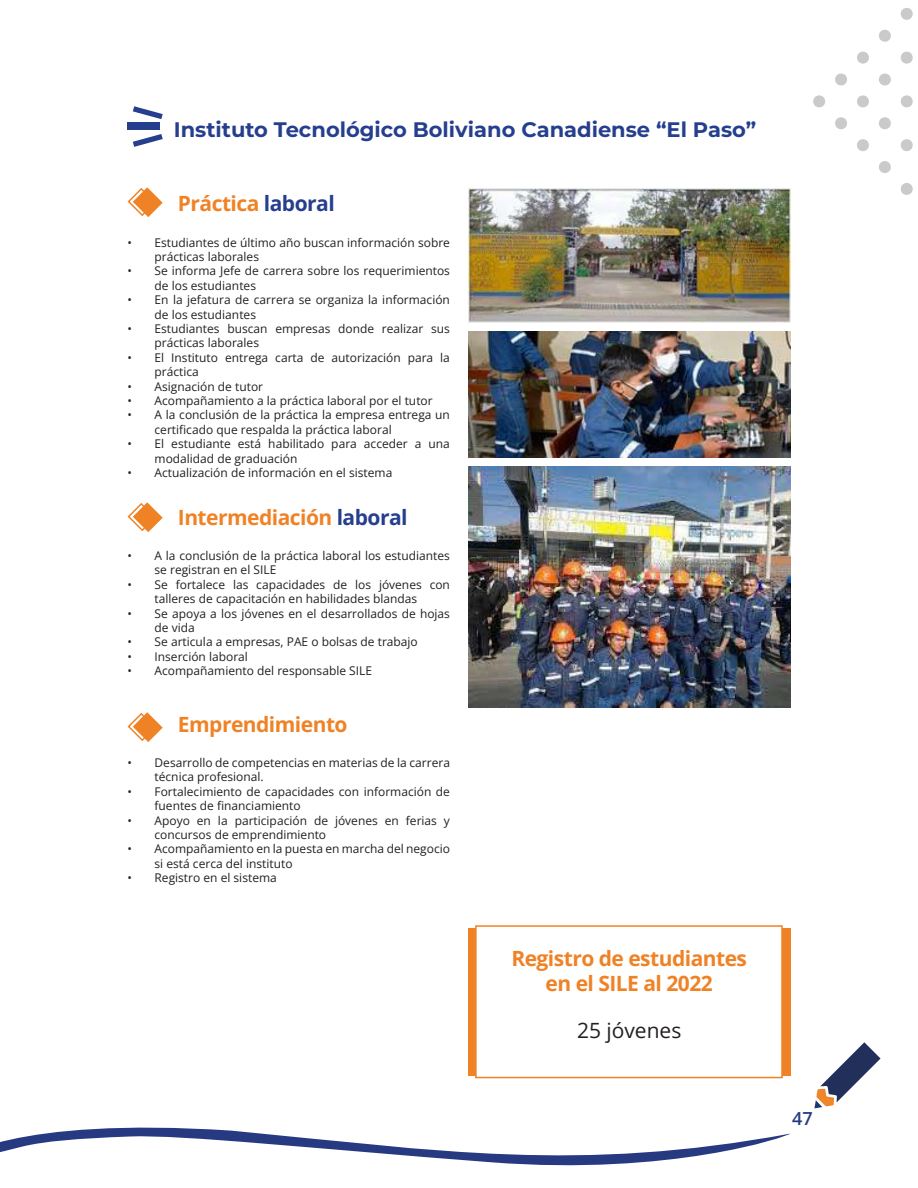
<style>
.page{position:relative;width:918px;height:1188px;background:#fff}
.page>*{position:absolute;margin:0;border:0;box-sizing:border-box;transform-origin:0 0}
.t1{font:700 21px/25.2px "Open Sans";letter-spacing:-.025em;color:#f08226;text-align:center}
.t2{font:700 21px "Montserrat";color:#253f8e}
.t3{font:21px "Open Sans";color:#231f20}
.t4{font:600 18px "Open Sans";color:#273a81}
.t5{font:12px/14.4px "Open Sans";color:#231f20}
.s1{color:#253f8e}
</style>
<div class="page">
<svg style="left:0;top:1127px;width:790px;height:39px"></svg>
<svg style="left:814px;top:1042px;width:67px;height:66px"></svg>
<svg style="left:900px;top:8px;width:13px;height:12px"></svg>
<svg style="left:879px;top:29px;width:12px;height:13px"></svg>
<svg style="left:900px;top:51px;width:13px;height:13px"></svg>
<svg style="left:857px;top:51px;width:12px;height:13px"></svg>
<svg style="left:879px;top:73px;width:12px;height:13px"></svg>
<svg style="left:900px;top:95px;width:13px;height:13px"></svg>
<svg style="left:835px;top:73px;width:12px;height:13px"></svg>
<svg style="left:857px;top:95px;width:12px;height:13px"></svg>
<svg style="left:879px;top:117px;width:12px;height:13px"></svg>
<svg style="left:900px;top:139px;width:13px;height:12px"></svg>
<svg style="left:813px;top:95px;width:12px;height:13px"></svg>
<svg style="left:835px;top:117px;width:12px;height:13px"></svg>
<svg style="left:857px;top:139px;width:12px;height:12px"></svg>
<svg style="left:879px;top:161px;width:12px;height:12px"></svg>
<svg style="left:900px;top:183px;width:13px;height:12px"></svg>
<div style="left:468px;top:928px;width:322px;height:148px;background:#f08226"></div>
<div style="left:475px;top:925px;width:308px;height:153px;background:#fff;border:2px solid #f08226"></div>
<svg style="left:127px;top:187px;width:36px;height:30px"></svg>
<svg style="left:127px;top:502px;width:36px;height:30px"></svg>
<svg style="left:127px;top:712px;width:36px;height:30px"></svg>
<div style="left:128px;top:123px;width:32px;height:7px;background:#253f8e"></div>
<svg style="left:133px;top:106px;width:30px;height:13px"></svg>
<svg style="left:133px;top:134px;width:30px;height:13px"></svg>
<img style="left:468px;top:189px;width:322px;height:134px">
<img style="left:468px;top:331px;width:322px;height:127px">
<img style="left:468px;top:466px;width:322px;height:242px">
<h1 class="t2" style="left:174px;top:115px;width:584px">Instituto Tecnológico Boliviano Canadiense “El Paso”</h1>
<h1 class="t1" style="left:178px;top:191px;width:158px">Práctica <span class="s1">laboral</span></h1>
<p class="t5" style="left:155px;top:235px;width:297px;text-indent:-27px">• Estudiantes de último año buscan información sobre prácticas laborales</p>
<p class="t5" style="left:155px;top:263px;width:297px;text-indent:-27px">• Se informa Jefe de carrera sobre los requerimientos de los estudiantes</p>
<p class="t5" style="left:155px;top:292px;width:297px;text-indent:-27px">• En la jefatura de carrera se organiza la información de los estudiantes</p>
<p class="t5" style="left:155px;top:321px;width:297px;text-indent:-27px">• Estudiantes buscan empresas donde realizar sus prácticas laborales</p>
<p class="t5" style="left:155px;top:350px;width:297px;text-indent:-27px">• El Instituto entrega carta de autorización para la práctica</p>
<p class="t5" style="left:128px;top:379px;width:137px">• Asignación de tutor</p>
<p class="t5" style="left:128px;top:393px;width:307px">• Acompañamiento a la práctica laboral por el tutor</p>
<p class="t5" style="left:155px;top:407px;width:297px;text-indent:-27px">• A la conclusión de la práctica la empresa entrega un certificado que respalda la práctica laboral</p>
<p class="t5" style="left:155px;top:436px;width:297px;text-indent:-27px">• El estudiante está habilitado para acceder a una modalidad de graduación</p>
<p class="t5" style="left:128px;top:465px;width:266px">• Actualización de información en el sistema</p>
<h1 class="t1" style="left:178px;top:504px;width:231px">Intermediación <span class="s1">laboral</span></h1>
<p class="t5" style="left:155px;top:548px;width:297px;text-indent:-27px">• A la conclusión de la práctica laboral los estudiantes se registran en el SILE</p>
<p class="t5" style="left:128px;top:577px;width:324px;text-align:center">• Se fortalece las capacidades de los jóvenes con talleres de capacitación en habilidades blandas</p>
<p class="t5" style="left:155px;top:606px;width:297px;text-indent:-27px">• Se apoya a los jóvenes en el desarrollados de hojas de vida</p>
<p class="t5" style="left:128px;top:635px;width:292px">• Se articula a empresas, PAE o bolsas de trabajo</p>
<p class="t5" style="left:128px;top:649px;width:122px">• Inserción laboral</p>
<p class="t5" style="left:128px;top:663px;width:246px">• Acompañamiento del responsable SILE</p>
<h1 class="t1" style="left:178px;top:711px;width:171px">Emprendimiento</h1>
<p class="t5" style="left:155px;top:755px;width:297px;text-indent:-27px">• Desarrollo de competencias en materias de la carrera técnica profesional.</p>
<p class="t5" style="left:155px;top:784px;width:297px;text-indent:-27px">• Fortalecimiento de capacidades con información de fuentes de financiamiento</p>
<p class="t5" style="left:155px;top:813px;width:297px;text-indent:-27px">• Apoyo en la participación de jóvenes en ferias y concursos de emprendimiento</p>
<p class="t5" style="left:155px;top:842px;width:297px;text-indent:-27px">• Acompañamiento en la puesta en marcha del negocio si está cerca del instituto</p>
<p class="t5" style="left:128px;top:870px;width:151px">• Registro en el sistema</p>
<h1 class="t1" style="left:511px;top:945px;width:237px">Registro de estudiantes en el SILE al 2022</h1>
<h1 class="t3" style="left:577px;top:1016px;width:106px">25 jóvenes</h1>
<h2 class="t4" style="left:792px;top:1106px;width:22px">47</h2>
</div>
